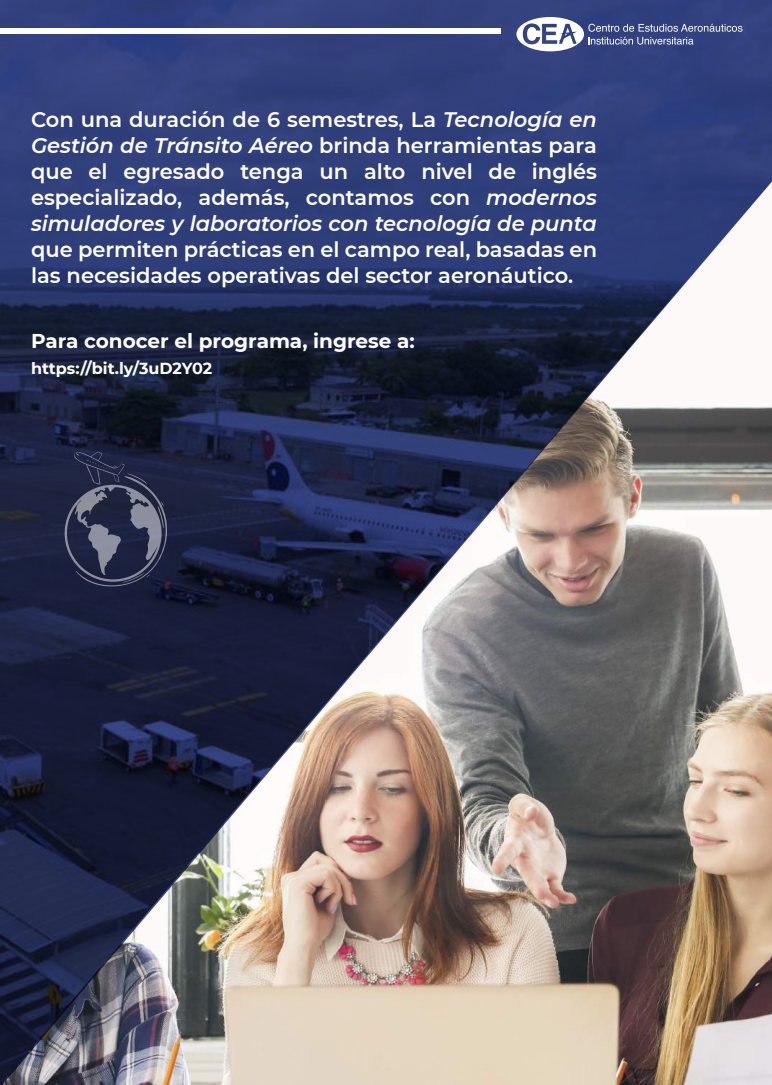
<style>
.page{position:relative;width:772px;height:1085px;background:#fff}
.page>*{position:absolute;margin:0;border:0;box-sizing:border-box;transform-origin:0 0}
.t1{font:600 21px/26px "Montserrat";color:#fff;text-align:justify}
.t2{font:700 20px "Montserrat";color:#fff}
.t3{font:700 16px "Montserrat";color:#fff}
.s1{font-style:italic}
</style>
<div class="page">
<img style="left:0;top:0;width:772px;height:1085px">
<div style="left:0;top:28px;width:500px;height:6px;background:#fff"></div>
<svg style="left:65px;top:452px;width:102px;height:134px;background:#373c56"></svg>
<svg style="left:516px;top:17px;width:227px;height:34px"></svg>
<p class="t1" style="left:31px;top:105px;width:568px">Con una duración de 6 semestres, La <span class="s1">Tecnología en Gestión de Tránsito Aéreo</span> brinda herramientas para que el egresado tenga un alto nivel de inglés especializado, además, contamos con <span class="s1">modernos simuladores y laboratorios con tecnología de punta</span></p>
<p class="t1" style="left:31px;top:235px;width:567px">que permiten prácticas en el campo real, basadas en las necesidades operativas del sector aeronáutico.</p>
<p class="t2" style="left:31px;top:326px;width:385px">Para conocer el programa, ingrese a:</p>
<p class="t3" style="left:31px;top:357px;width:183px">https://bit.ly/3uD2Y02</p>
</div>
